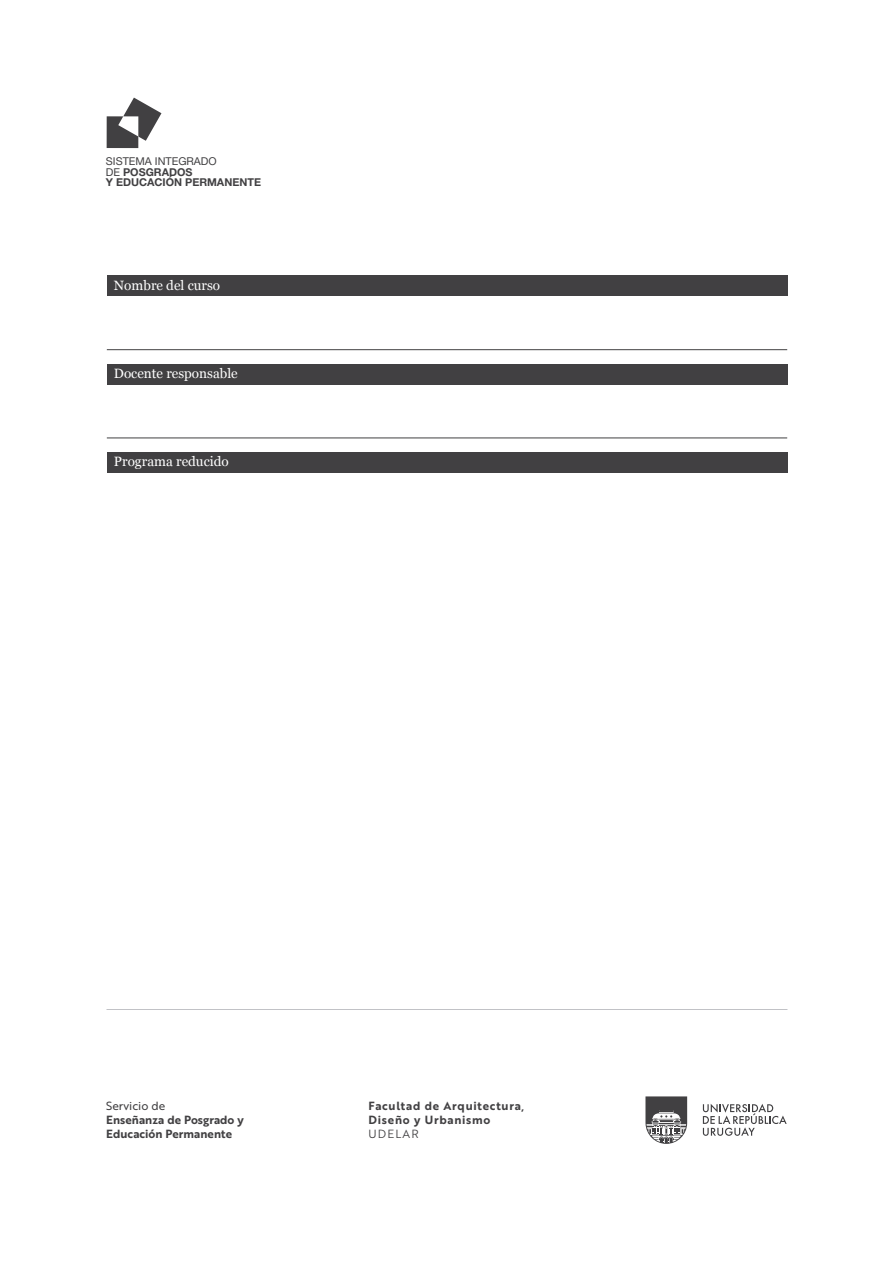
<style>
.page{position:relative;width:893px;height:1263px;background:#fff}
.page>*{position:absolute;margin:0;border:0;box-sizing:border-box;transform-origin:0 0}
.t1{font:13.5px "Georgia";color:#fff}
.t2{font:11.55px/13.8px "Brother 1816 Bold";color:#414042}
.t3{font:11.55px/13.8px "Brother 1816 Bold";letter-spacing:.06em;color:#414042}
.t4{font:11.55px "Brother 1816 Regular";color:#414042}
.t5{font:11.55px "Brother 1816 Book";letter-spacing:.1em;color:#414042}
.t6{font:700 10.8px/10.8px "Helvetica Neue";color:#414042}
.s1{font-weight:400}
</style>
<div class="page">
<div style="left:107px;top:364px;width:680px;height:21px;background:#414042"></div>
<div style="left:107px;top:275px;width:680px;height:21px;background:#414042"></div>
<div style="left:107px;top:452px;width:680px;height:21px;background:#414042"></div>
<hr style="left:107px;top:349px;width:680px;height:1px;background:#414042">
<hr style="left:107px;top:438px;width:680px;height:1px;background:#414042">
<svg style="left:703px;top:1104px;width:84px;height:32px"></svg>
<svg style="left:645px;top:1096px;width:42px;height:48px"></svg>
<svg style="left:107px;top:98px;width:54px;height:50px"></svg>
<p class="t6" style="left:106px;top:155px;width:157px"><span class="s1">SISTEMA INTEGRADO<br>DE</span> POSGRADOS<br>Y EDUCACIÓN PERMANENTE</p>
<p class="t1" style="left:114px;top:277px;width:108px">Nombre del curso</p>
<p class="t1" style="left:114px;top:365px;width:125px">Docente responsable</p>
<p class="t1" style="left:114px;top:453px;width:116px">Programa reducido</p>
<p class="t4" style="left:106px;top:1097px;width:61px">Servicio de</p>
<p class="t2" style="left:106px;top:1113px;width:139px">Enseñanza de Posgrado y<br>Educación Permanente</p>
<p class="t3" style="left:369px;top:1099px;width:157px">Facultad de Arquitectura,<br>Diseño y Urbanismo</p>
<p class="t5" style="left:369px;top:1125px;width:52px">UDELAR</p>
</div>
